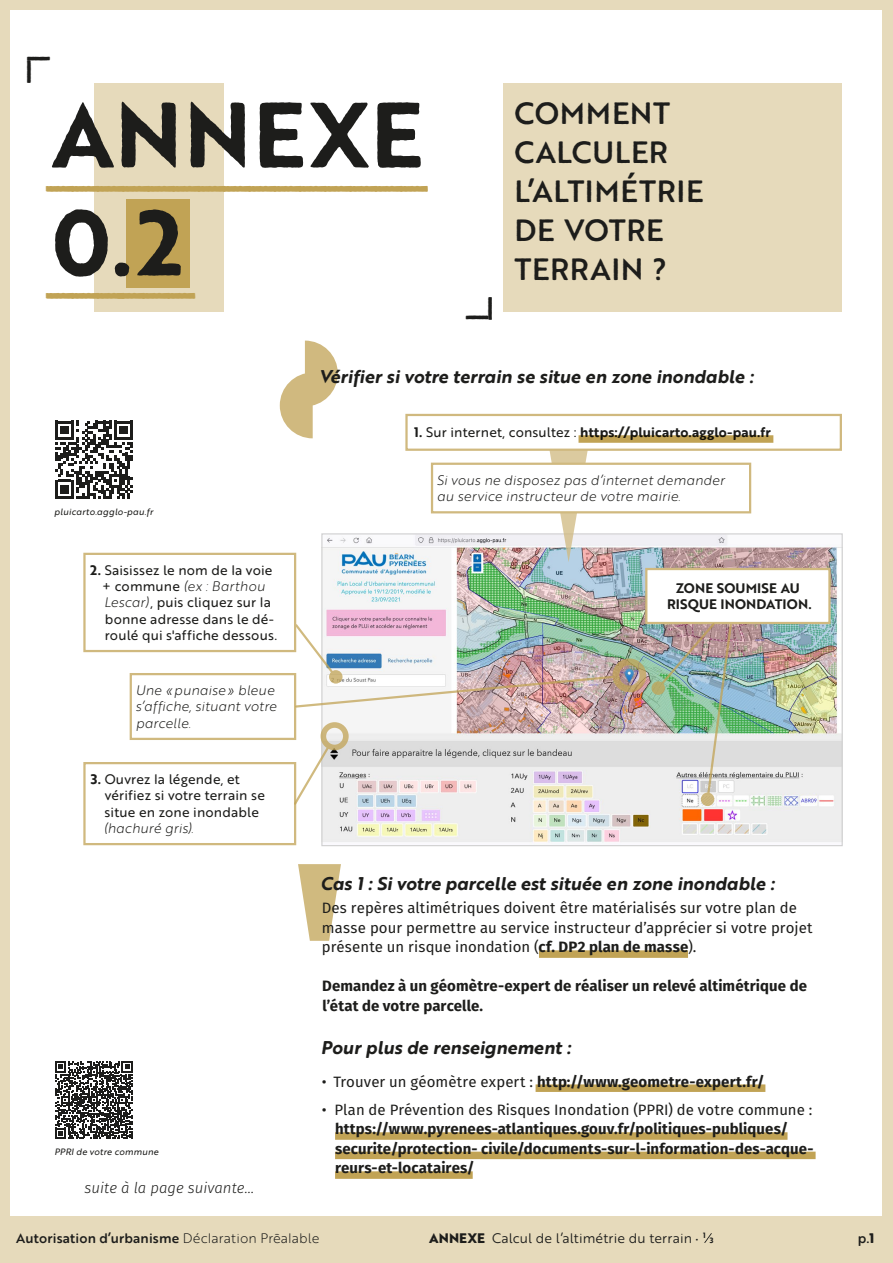
<style>
.page{position:relative;width:893px;height:1263px;background:#fff}
.page>*{position:absolute;margin:0;border:0;box-sizing:border-box;transform-origin:0 0}
.t1{font:700 90px/108px "Brother 1816 Printed";letter-spacing:.015em;color:#1d1d1b}
.t2{font:900 36px "Brother 1816 Printed";color:#c1a355}
.t3{font:700 30.45px "Brother 1816 Printed";color:#1d1d1b}
.t4{font:500 30px/39px "Brother 1816 Printed";letter-spacing:.02em;color:#1d1d1b}
.t5{font:italic 700 18px "Brother 1816 Printed";color:#1d1d1b}
.t6{font:700 15px/19.5px "Fira Sans";letter-spacing:.01em;color:#1d1d1b}
.t7{font:15px/19.5px "Fira Sans";letter-spacing:.005em;color:#1d1d1b}
.t8{font:italic 300 15px "Fira Sans";color:#1d1d1b}
.t9{font:13.5px/16.2px "Brother 1816 Printed";letter-spacing:.01em;color:#1d1d1b}
.t10{font:italic 300 13.5px/16.2px "Brother 1816 Printed";letter-spacing:.005em;color:#1d1d1b}
.t11{font:700 13.5px/16.2px "Brother 1816 Printed";letter-spacing:.01em;color:#1d1d1b;text-align:center}
.t12{font:500 13.5px "Brother 1816 Printed";letter-spacing:.01em;color:#1d1d1b}
.t13{font:13.5px "Brother 1816 Printed";letter-spacing:.005em;color:#1d1d1b}
.t14{font:italic 9px "Brother 1816 Printed";letter-spacing:.02em;color:#1d1d1b}
.t15{font:700 7.5px "Brother 1816 Printed";color:#1d1d1b}
.s1{font-weight:700}
.s2{font-weight:300;font-style:italic}
.s3{font-weight:400}
.s4{font-weight:800}
.s5{font-weight:500}
.s6{font-weight:300}
</style>
<div class="page">
<div style="left:0;top:0;width:893px;height:1262px;background:#e6dabb"></div>
<div style="left:11px;top:10px;width:871px;height:1206px;background:#fff"></div>
<svg style="left:704px;top:1233px;width:8px;height:10px"></svg>
<div style="left:504px;top:83px;width:338px;height:229px;background:#e6dabb"></div>
<div style="left:94px;top:83px;width:130px;height:229px;background:#e6dabb"></div>
<svg style="left:298px;top:864px;width:43px;height:77px"></svg>
<svg style="left:280px;top:341px;width:58px;height:97px"></svg>
<div style="left:126px;top:199px;width:64px;height:89px;background:#c1a355"></div>
<div style="left:539px;top:950px;width:149px;height:8px;background:#c1a355"></div>
<div style="left:536px;top:1084px;width:229px;height:8px;background:#c1a355"></div>
<div style="left:335px;top:1132px;width:452px;height:8px;background:#c1a355"></div>
<div style="left:335px;top:1151px;width:481px;height:8px;background:#c1a355"></div>
<div style="left:335px;top:1171px;width:138px;height:8px;background:#c1a355"></div>
<img style="left:323px;top:535px;width:518px;height:308px">
<div style="left:130px;top:673px;width:166px;height:67px;border:2px solid #d0b97f"></div>
<div style="left:83px;top:553px;width:213px;height:99px;border:2px solid #d0b97f"></div>
<div style="left:83px;top:762px;width:213px;height:83px;border:2px solid #d0b97f"></div>
<svg style="left:547px;top:451px;width:43px;height:111px"></svg>
<div style="left:405px;top:414px;width:437px;height:37px;border:2px solid #d0b97f"></div>
<div style="left:432px;top:464px;width:318px;height:48px;background:#fff"></div>
<div style="left:431px;top:463px;width:320px;height:50px;border:2px solid #d0b97f"></div>
<div style="left:578px;top:435px;width:195px;height:8px;background:#c1a355"></div>
<img style="left:293px;top:622px;width:325px;height:87px">
<div style="left:612px;top:658px;width:34px;height:34px;border:7px solid #c1a355;border-radius:50%"></div>
<svg style="left:292px;top:743px;width:40px;height:63px"></svg>
<div style="left:321px;top:722px;width:28px;height:28px;border:6px solid #c1a355;border-radius:50%"></div>
<svg style="left:701px;top:792px;width:13px;height:14px"></svg>
<div style="left:646px;top:569px;width:183px;height:54px;background:#fff"></div>
<div style="left:645px;top:568px;width:186px;height:56px;border:2px solid #d0b97f"></div>
<img style="left:655px;top:621px;width:80px;height:181px">
<div style="left:651px;top:681px;width:14px;height:14px;background:#b7ad6b;border-radius:50%"></div>
<svg style="left:55px;top:421px;width:78px;height:77px"></svg>
<svg style="left:55px;top:1061px;width:78px;height:78px"></svg>
<h3 class="t3" style="left:51px;top:84px;width:27px;rotate:-180deg">—</h3>
<h3 class="t3" style="left:55px;top:59px;width:27px;rotate:90deg">—</h3>
<h1 class="t1" style="left:52px;top:78px;width:373px">ANNEXE<br>0.2</h1>
<h3 class="t4" style="left:514px;top:93px;width:191px">COMMENT<br>CALCULER<br>L’ALTIMÉTRIE<br>DE VOTRE<br>TERRAIN ?</h3>
<h2 class="t2" style="left:45px;top:158px;width:386px">———————————————</h2>
<h2 class="t2" style="left:45px;top:265px;width:153px">——————</h2>
<p class="t14" style="left:54px;top:505px;width:100px">pluicarto.agglo-pau.fr</p>
<p class="t9" style="left:102px;top:561px;width:176px;text-indent:-12px"><span class="s1">2.</span> Saisissez le nom de la voie + commune <span class="s2">(ex : Barthou<br>Lescar)</span> , puis cliquez sur la bonne adresse dans le dé&shy;roulé qui s'affiche dessous.</p>
<p class="t10" style="left:136px;top:682px;width:142px">Une « punaise » bleue s’affiche, situant votre parcelle.</p>
<p class="t9" style="left:105px;top:771px;width:162px;text-indent:-14px"><span class="s1">3.</span> Ouvrez la légende, et vérifiez si votre terrain se situe en zone inondable</p>
<p class="t10" style="left:104px;top:819px;width:91px">(hachuré gris).</p>
<p class="t14" style="left:55px;top:1145px;width:106px">PPRI de votre commune</p>
<p class="t8" style="left:85px;top:1177px;width:171px">suite à la page suivante…</p>
<h3 class="t3" style="left:465px;top:321px;width:27px;rotate:-90deg">—</h3>
<h3 class="t3" style="left:465px;top:292px;width:27px">—</h3>
<p class="t5" style="left:319px;top:363px;width:436px">Vérifier si votre terrain se situe en zone inondable :</p>
<p class="t11" style="left:414px;top:424px;width:358px">1. <span class="s3">Sur internet, consultez :</span> https://pluicarto.agglo-pau.fr</p>
<p class="t10" style="left:437px;top:471px;width:290px">Si vous ne disposez pas d’internet demander au service instructeur de votre mairie.</p>
<p class="t11" style="left:667px;top:579px;width:146px">ZONE SOUMISE AU<br>RISQUE INONDATION.</p>
<p class="t5" style="left:321px;top:869px;width:455px">Cas 1 : Si votre parcelle est située en zone inondable :</p>
<p class="t7" style="left:322px;top:898px;width:492px">Des repères altimétriques doivent être matérialisés sur votre plan de masse pour permettre au service instructeur d’apprécier si votre projet présente un risque inondation (<span class="s1">cf. DP2 plan de masse</span>).</p>
<p class="t6" style="left:322px;top:975px;width:486px">Demandez à un géomètre-expert de réaliser un relevé altimétrique de l’état de votre parcelle.</p>
<p class="t5" style="left:321px;top:1034px;width:251px">Pour plus de renseignement :</p>
<p class="t6" style="left:322px;top:1071px;width:444px"><span class="s3">• Trouver un géomètre expert :</span> http://www.geometre-expert.fr/</p>
<p class="t7" style="left:322px;top:1099px;width:492px">• Plan de Prévention des Risques Inondation (PPRI) de votre commune :</p>
<p class="t6" style="left:335px;top:1118px;width:480px">https://www.pyrenees-atlantiques.gouv.fr/politiques-publiques/ securite/protection- civile/documents-sur-l-information-des-acque&shy;reurs-et-locataires/</p>
<p class="t13" style="left:429px;top:1228px;width:278px"><span class="s4">ANNEXE</span> Calcul de l’altimétrie du terrain <span class="s5">·</span> <sup>1</sup></p>
<p class="t15" style="left:710px;top:1235px;width:5px">3</p>
<p class="t12" style="left:16px;top:1228px;width:305px">Autorisation d’urbanisme <span class="s6">Déclaration Prēalable</span></p>
<p class="t12" style="left:858px;top:1228px;width:18px">p.<span class="s4">1</span></p>
</div>
